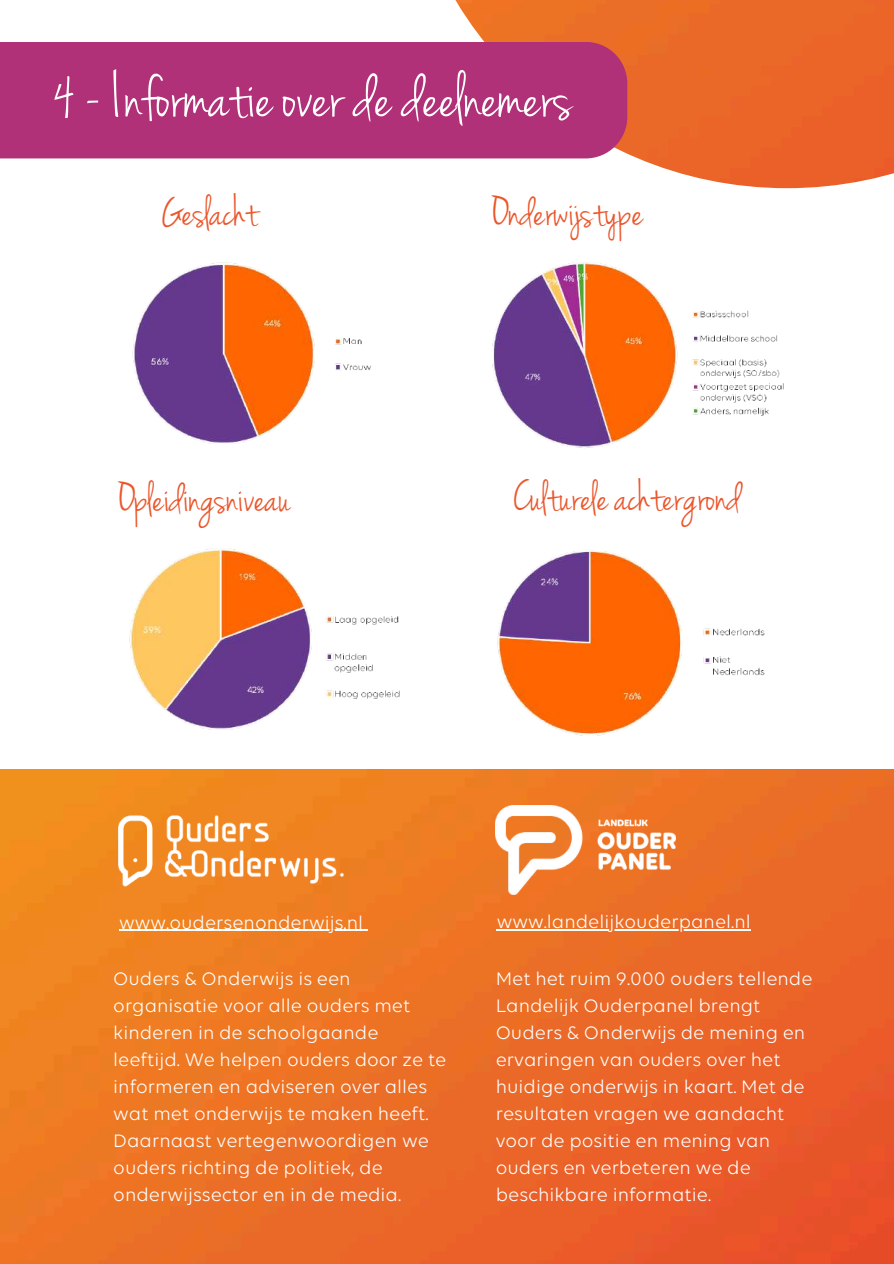
<style>
.page{position:relative;width:894px;height:1264px;background:#fff}
.page>*{position:absolute;margin:0;border:0;box-sizing:border-box;transform-origin:0 0}
.t1{font:66.75px "Jenna Sue";color:#fff}
.t2{font:44.25px "Jenna Sue";color:#eb562b}
.t3{font:19.5px/27px "Volte";color:#fff}
</style>
<div class="page">
<img style="left:401px;top:0;width:492px;height:188px">
<div style="left:0;top:42px;width:627px;height:116px;background:#b13179"></div>
<img style="left:492px;top:262px;width:292px;height:186px">
<img style="left:497px;top:551px;width:268px;height:185px">
<img style="left:129px;top:548px;width:271px;height:182px">
<img style="left:132px;top:262px;width:239px;height:182px">
<img style="left:0;top:769px;width:893px;height:494px">
<img style="left:64px;top:774px;width:316px;height:150px">
<img style="left:495px;top:805px;width:180px;height:89px">
<hr style="left:119px;top:929px;width:244px;height:1px;background:#fff">
<hr style="left:496px;top:929px;width:254px;height:1px;background:#fff">
<h1 class="t1" style="left:53px;top:66px;width:520px">4 - Informatie over de deelnemers</h1>
<h2 class="t2" style="left:161px;top:192px;width:98px">Geslacht</h2>
<h2 class="t2" style="left:493px;top:192px;width:151px">Onderwijstype</h2>
<h2 class="t2" style="left:119px;top:478px;width:172px">Opleidingsniveau</h2>
<h2 class="t2" style="left:513px;top:476px;width:229px">Culturele achtergrond</h2>
<p class="t3" style="left:119px;top:909px;width:245px">www.oudersenonderwijs.nl</p>
<p class="t3" style="left:496px;top:909px;width:255px">www.landelijkouderpanel.nl</p>
<p class="t3" style="left:495px;top:966px;width:318px">Met het ruim 9.000 ouders tellende<br>Landelijk Ouderpanel brengt<br>Ouders &amp; Onderwijs de mening en ervaringen van ouders over het huidige onderwijs in kaart. Met de resultaten vragen we aandacht voor de positie en mening van ouders en verbeteren we de beschikbare informatie.</p>
<p class="t3" style="left:113px;top:966px;width:334px">Ouders &amp; Onderwijs is een organisatie voor alle ouders met kinderen in de schoolgaande leeftijd. We helpen ouders door ze te informeren en adviseren over alles wat met onderwijs te maken heeft.<br>Daarnaast vertegenwoordigen we ouders richting de politiek, de onderwijssector en in de media.</p>
</div>
